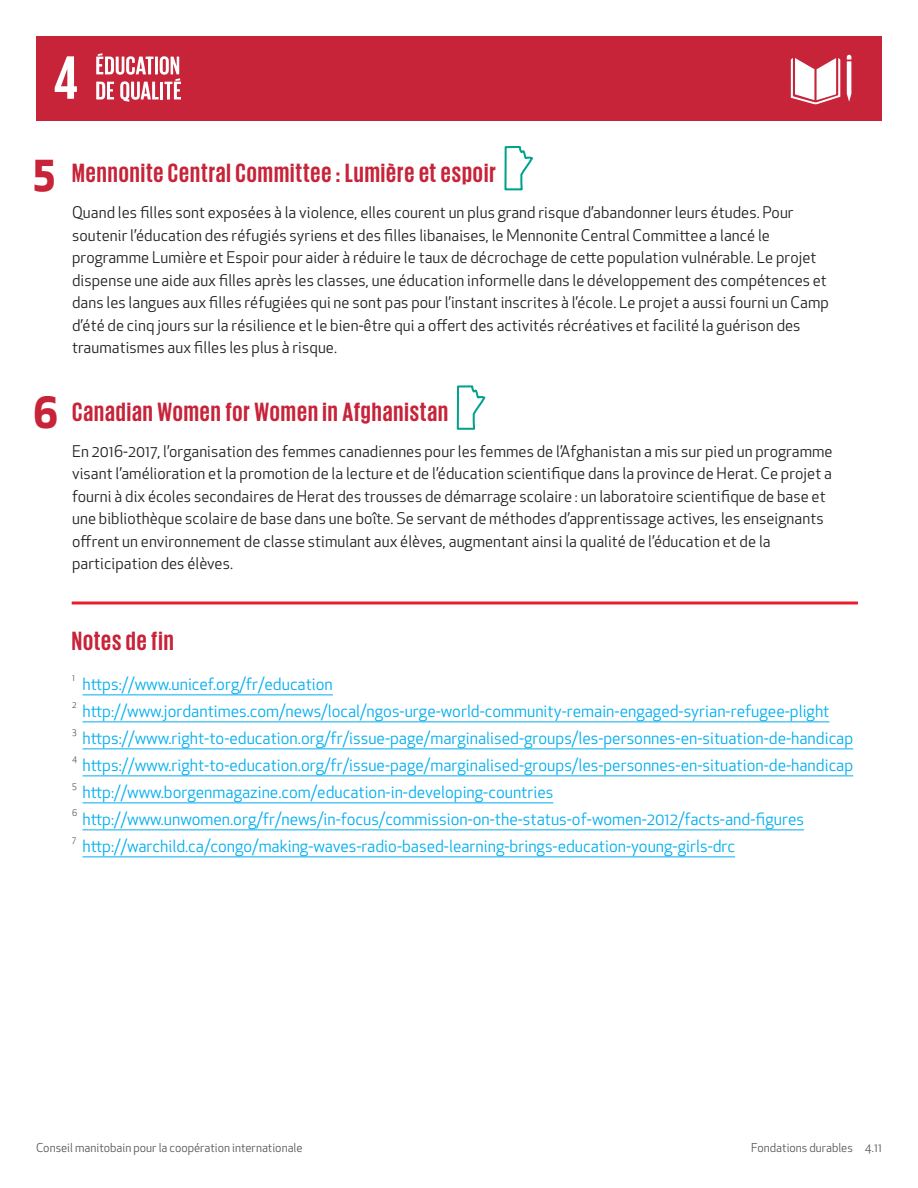
<style>
.page{position:relative;width:918px;height:1188px;background:#fff}
.page>*{position:absolute;margin:0;border:0;box-sizing:border-box;transform-origin:0 0}
.t1{font:700 42px "Apex New";color:#c72339}
.t2{font:700 27px "Giorgio Sans";letter-spacing:.04em;color:#c72339}
.Footnotes{font:16.5px "Apex New";color:#00aeef}
.t3{font:15.75px/22.5px "Apex New";letter-spacing:.005em;color:#231f20}
.t4{font:12px "Apex New";color:#57585a}
.Footnotes-2{font:9px "Apex New";color:#57585a}
</style>
<div class="page">
<hr style="left:72px;top:602px;width:786px;height:2px;background:#eb1c2c">
<hr style="left:82px;top:694px;width:251px;height:1px;background:#00aeef">
<hr style="left:82px;top:722px;width:747px;height:1px;background:#00aeef">
<hr style="left:82px;top:748px;width:771px;height:1px;background:#00aeef">
<hr style="left:82px;top:776px;width:771px;height:1px;background:#00aeef">
<hr style="left:82px;top:802px;width:471px;height:1px;background:#00aeef">
<hr style="left:82px;top:830px;width:722px;height:1px;background:#00aeef">
<hr style="left:82px;top:856px;width:653px;height:1px;background:#00aeef">
<svg style="left:504px;top:146px;width:29px;height:45px"></svg>
<svg style="left:456px;top:385px;width:30px;height:45px"></svg>
<div style="left:36px;top:36px;width:846px;height:85px;background:#c72339"></div>
<svg style="left:791px;top:58px;width:49px;height:46px"></svg>
<svg style="left:847px;top:55px;width:4px;height:47px"></svg>
<svg style="left:55px;top:56px;width:22px;height:43px"></svg>
<svg style="left:96px;top:53px;width:85px;height:49px"></svg>
<p class="t1" style="left:33px;top:140px;width:24px">5</p>
<p class="t2" style="left:72px;top:159px;width:425px">Mennonite Central Committee : Lumière et espoir</p>
<p class="t3" style="left:72px;top:201px;width:758px">Quand les filles sont exposées à la violence, elles courent un plus grand risque d’abandonner leurs études. Pour soutenir l’éducation des réfugiés syriens et des filles libanaises, le Mennonite Central Committee a lancé le programme Lumière et Espoir pour aider à réduire le taux de décrochage de cette population vulnérable. Le projet dispense une aide aux filles après les classes, une éducation informelle dans le développement des compétences et dans les langues aux filles réfugiées qui ne sont pas pour l’instant inscrites à l’école. Le projet a aussi fourni un Camp d’été de cinq jours sur la résilience et le bien-être qui a offert des activités récréatives et facilité la guérison des traumatismes aux filles les plus à risque.</p>
<p class="t1" style="left:33px;top:382px;width:27px">6</p>
<p class="t2" style="left:72px;top:399px;width:378px">Canadian Women for Women in Afghanistan</p>
<p class="t3" style="left:72px;top:440px;width:762px">En 2016-2017, l’organisation des femmes canadiennes pour les femmes de l’Afghanistan a mis sur pied un programme visant l’amélioration et la promotion de la lecture et de l’éducation scientifique dans la province de Herat. Ce projet a fourni à dix écoles secondaires de Herat des trousses de démarrage scolaire : un laboratoire scientifique de base et une bibliothèque scolaire de base dans une boîte. Se servant de méthodes d’apprentissage actives, les enseignants offrent un environnement de classe stimulant aux élèves, augmentant ainsi la qualité de l’éducation et de la participation des élèves.</p>
<p class="t2" style="left:72px;top:628px;width:103px">Notes de fin</p>
<p class="Footnotes-2" style="left:72px;top:672px;width:4px">1</p>
<p class="Footnotes" style="left:82px;top:674px;width:252px">https://www.unicef.org/fr/education</p>
<p class="Footnotes-2" style="left:72px;top:699px;width:6px">2</p>
<p class="Footnotes" style="left:82px;top:701px;width:749px">http://www.jordantimes.com/news/local/ngos-urge-world-community-remain-engaged-syrian-refugee-plight</p>
<p class="Footnotes-2" style="left:72px;top:726px;width:6px">3</p>
<p class="Footnotes" style="left:82px;top:728px;width:772px">https://www.right-to-education.org/fr/issue-page/marginalised-groups/les-personnes-en-situation-de-handicap</p>
<p class="Footnotes-2" style="left:72px;top:753px;width:7px">4</p>
<p class="Footnotes" style="left:82px;top:755px;width:772px">https://www.right-to-education.org/fr/issue-page/marginalised-groups/les-personnes-en-situation-de-handicap</p>
<p class="Footnotes-2" style="left:72px;top:780px;width:6px">5</p>
<p class="Footnotes" style="left:82px;top:782px;width:472px">http://www.borgenmagazine.com/education-in-developing-countries</p>
<p class="Footnotes-2" style="left:72px;top:807px;width:7px">6</p>
<p class="Footnotes" style="left:82px;top:809px;width:723px">http://www.unwomen.org/fr/news/in-focus/commission-on-the-status-of-women-2012/facts-and-figures</p>
<p class="Footnotes-2" style="left:72px;top:834px;width:5px">7</p>
<p class="Footnotes" style="left:82px;top:836px;width:654px">http://warchild.ca/congo/making-waves-radio-based-learning-brings-education-young-girls-drc</p>
<p class="t4" style="left:36px;top:1140px;width:268px">Conseil manitobain pour la coopération internationale</p>
<p class="t4" style="left:751px;top:1140px;width:132px">Fondations durables 4.11</p>
</div>
